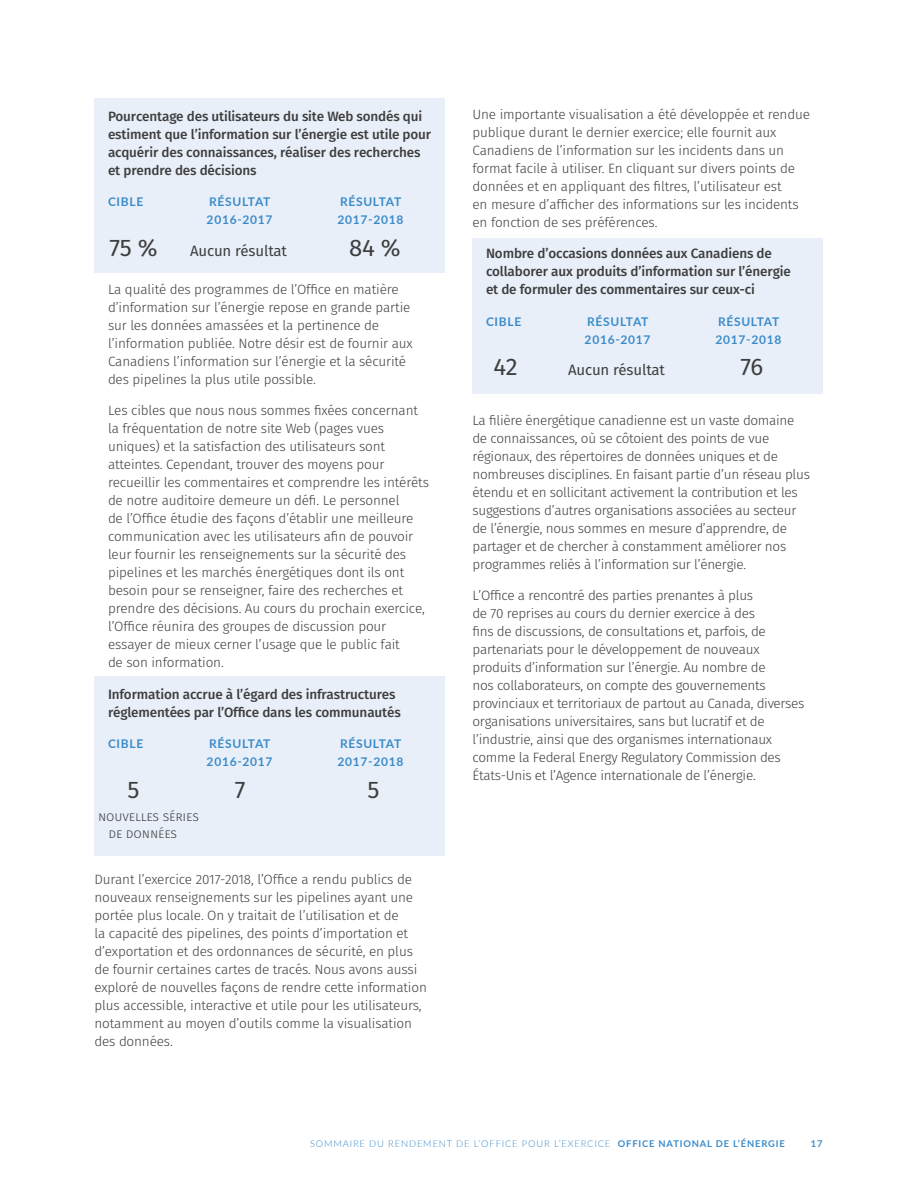
<style>
.page{position:relative;width:918px;height:1188px;background:#fff}
.page>*{position:absolute;margin:0;border:0;box-sizing:border-box;transform-origin:0 0}
.numbers{font:24px "Fira Sans";letter-spacing:-.01em;color:#3e3e3f}
.numbers-2{font:15px "Fira Sans";letter-spacing:-.01em;color:#3e3e3f}
.Body{font:300 13.5px/18px "Fira Sans";letter-spacing:-.01em;color:#3e3e3f}
.Body-2{font:500 13.5px/18px "Fira Sans";letter-spacing:-.01em;color:#3e3e3f}
.Number____Title{font:500 13.5px/18px "Fira Sans";letter-spacing:-.01em;color:#3e3e3f}
.Small_headers{font:700 12px "Lato";letter-spacing:.06em;color:#3a8bca}
.t1{font:300 9.3px "Lato";letter-spacing:.09em;color:#3a8bca}
.t2{font:700 9.3px "Lato";color:#3a8bca}
.s1{font-weight:700}
</style>
<div class="page">
<div style="left:472px;top:238px;width:352px;height:156px;background:#e9eff8"></div>
<div style="left:94px;top:676px;width:352px;height:180px;background:#e9eff8"></div>
<div style="left:94px;top:99px;width:352px;height:174px;background:#e9eff8"></div>
<p class="Number____Title" style="left:108px;top:108px;width:325px">Pourcentage des utilisateurs du site Web sondés qui estiment que l’information sur l’énergie est utile pour acquérir des connaissances, réaliser des recherches et prendre des décisions</p>
<p class="Small_headers" style="left:108px;top:193px;width:37px">CIBLE</p>
<p class="Small_headers" style="left:209px;top:193px;width:63px">RÉSULTAT</p>
<p class="Small_headers" style="left:340px;top:193px;width:63px">RÉSULTAT</p>
<p class="Small_headers" style="left:207px;top:211px;width:67px">2016-2017</p>
<p class="Small_headers" style="left:338px;top:211px;width:67px">2017-2018</p>
<p class="numbers" style="left:110px;top:230px;width:50px">75 %</p>
<p class="numbers-2" style="left:190px;top:240px;width:98px">Aucun résultat</p>
<p class="numbers" style="left:349px;top:230px;width:53px">84 %</p>
<p class="Body" style="left:108px;top:281px;width:306px">La qualité des programmes de l’Office en matière d’information sur l’énergie repose en grande partie sur les données amassées et la pertinence de l’information publiée. Notre désir est de fournir aux Canadiens l’information sur l’énergie et la sécurité des pipelines la plus utile possible.</p>
<p class="Body" style="left:108px;top:403px;width:322px">Les cibles que nous nous sommes fixées concernant la fréquentation de notre site Web (pages vues uniques) et la satisfaction des utilisateurs sont atteintes. Cependant, trouver des moyens pour recueillir les commentaires et comprendre les intérêts de notre auditoire demeure un défi. Le personnel<br>de l’Office étudie des façons d’établir une meilleure communication avec les utilisateurs afin de pouvoir leur fournir les renseignements sur la sécurité des pipelines et les marchés énergétiques dont ils ont besoin pour se renseigner, faire des recherches et prendre des décisions. Au cours du prochain exercice, l’Office réunira des groupes de discussion pour essayer de mieux cerner l’usage que le public fait<br>de son information.</p>
<p class="Body-2" style="left:108px;top:686px;width:294px">Information accrue à l’égard des infrastructures réglementées par l’Office dans les communautés</p>
<p class="Small_headers" style="left:108px;top:735px;width:37px">CIBLE</p>
<p class="Small_headers" style="left:209px;top:735px;width:63px">RÉSULTAT</p>
<p class="Small_headers" style="left:340px;top:735px;width:63px">RÉSULTAT</p>
<p class="Small_headers" style="left:207px;top:753px;width:67px">2016-2017</p>
<p class="Small_headers" style="left:338px;top:753px;width:67px">2017-2018</p>
<p class="numbers" style="left:128px;top:773px;width:14px">5</p>
<p class="numbers" style="left:235px;top:773px;width:12px">7</p>
<p class="numbers" style="left:368px;top:773px;width:14px">5</p>
<p class="Body" style="left:109px;top:809px;width:92px;line-height:16.5px;text-indent:-10px">nouvelles séries de données</p>
<p class="Body" style="left:94px;top:871px;width:334px">Durant l’exercice 2017-2018, l’Office a rendu publics de nouveaux renseignements sur les pipelines ayant une portée plus locale. On y traitait de l’utilisation et de<br>la capacité des pipelines, des points d’importation et d’exportation et des ordonnances de sécurité, en plus de fournir certaines cartes de tracés. Nous avons aussi exploré de nouvelles façons de rendre cette information plus accessible, interactive et utile pour les utilisateurs, notamment au moyen d’outils comme la visualisation des données.</p>
<p class="Body" style="left:472px;top:106px;width:339px">Une importante visualisation a été développée et rendue publique durant le dernier exercice; elle fournit aux Canadiens de l’information sur les incidents dans un format facile à utiliser. En cliquant sur divers points de données et en appliquant des filtres, l’utilisateur est<br>en mesure d’afficher des informations sur les incidents en fonction de ses préférences.</p>
<p class="Body-2" style="left:486px;top:245px;width:307px">Nombre d’occasions données aux Canadiens de collaborer aux produits d’information sur l’énergie et de formuler des commentaires sur ceux-ci</p>
<p class="Small_headers" style="left:486px;top:312px;width:37px">CIBLE</p>
<p class="Small_headers" style="left:587px;top:312px;width:63px">RÉSULTAT</p>
<p class="Small_headers" style="left:718px;top:312px;width:63px">RÉSULTAT</p>
<p class="Small_headers" style="left:585px;top:330px;width:67px">2016-2017</p>
<p class="Small_headers" style="left:716px;top:330px;width:67px">2017-2018</p>
<p class="numbers" style="left:493px;top:350px;width:26px">42</p>
<p class="numbers-2" style="left:568px;top:359px;width:98px">Aucun résultat</p>
<p class="numbers" style="left:741px;top:350px;width:24px">76</p>
<p class="Body" style="left:472px;top:412px;width:339px">La filière énergétique canadienne est un vaste domaine de connaissances, où se côtoient des points de vue régionaux, des répertoires de données uniques et de nombreuses disciplines. En faisant partie d’un réseau plus étendu et en sollicitant activement la contribution et les suggestions d’autres organisations associées au secteur de l’énergie, nous sommes en mesure d’apprendre, de partager et de chercher à constamment améliorer nos programmes reliés à l’information sur l’énergie.</p>
<p class="Body" style="left:472px;top:587px;width:334px">L’Office a rencontré des parties prenantes à plus<br>de 70 reprises au cours du dernier exercice à des<br>fins de discussions, de consultations et, parfois, de partenariats pour le développement de nouveaux produits d’information sur l’énergie. Au nombre de<br>nos collaborateurs, on compte des gouvernements provinciaux et territoriaux de partout au Canada, diverses organisations universitaires, sans but lucratif et de l’industrie, ainsi que des organismes internationaux comme la Federal Energy Regulatory Commission des États-Unis et l’Agence internationale de l’énergie.</p>
<p class="t1" style="left:310px;top:1137px;width:476px">SOMMAIRE DU RENDEMENT DE L’OFFICE POUR L’EXERCICE <span class="s1">OFFICE NATIONAL DE L’ÉNERGIE</span></p>
<p class="t2" style="left:811px;top:1137px;width:13px">17</p>
</div>
